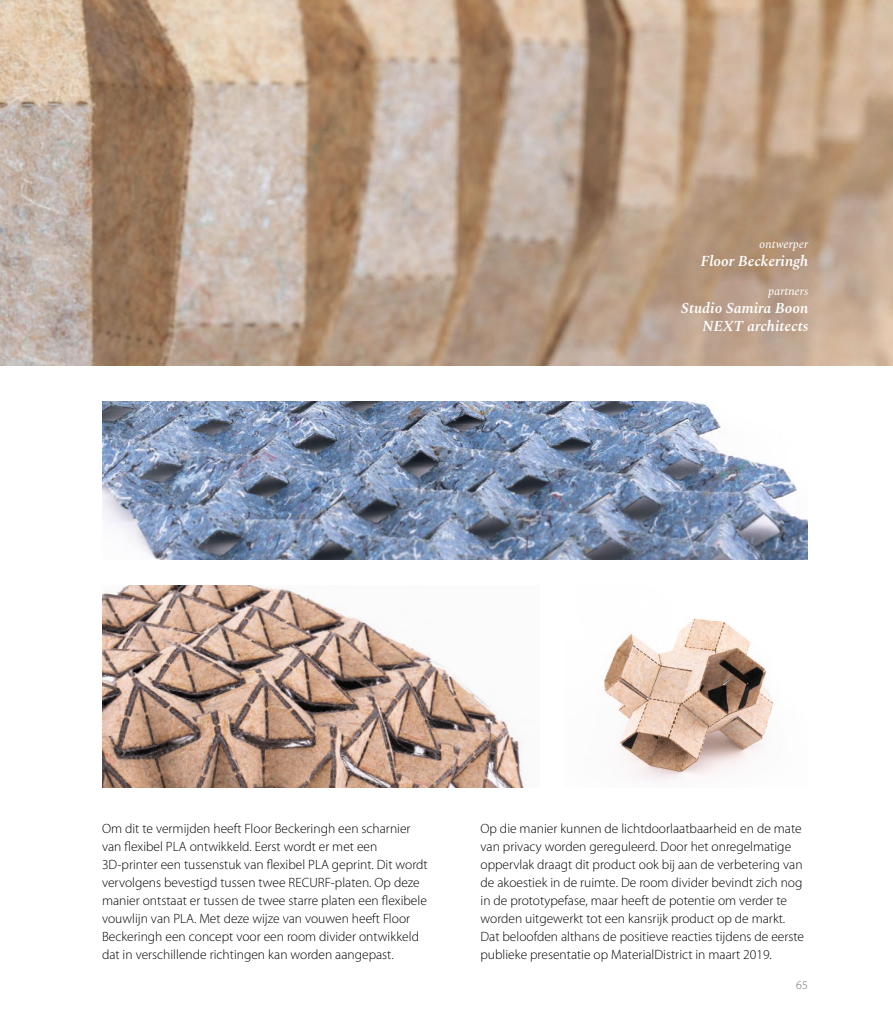
<style>
.page{position:relative;width:893px;height:1021px;background:#fff}
.page>*{position:absolute;margin:0;border:0;box-sizing:border-box;transform-origin:0 0}
.t1{font:italic 600 15px/18px "Spectral";color:#fff;text-align:right}
.t2{font:300 13.5px/18px "Myriad Pro";color:#000}
.t3{font:italic 12px "Spectral";color:#fff}
.t4{font:300 12px "Myriad Pro";color:#6d6e71}
</style>
<div class="page">
<img style="left:0;top:0;width:893px;height:366px">
<img style="left:102px;top:585px;width:423px;height:202px">
<img style="left:603px;top:618px;width:171px;height:163px">
<img style="left:102px;top:401px;width:706px;height:158px">
<p class="t3" style="left:759px;top:235px;width:51px">ontwerper</p>
<p class="t1" style="left:701px;top:250px;width:109px">Floor Beckeringh</p>
<p class="t3" style="left:768px;top:282px;width:42px">partners</p>
<p class="t1" style="left:681px;top:298px;width:129px">Studio Samira Boon<br>NEXT architects</p>
<p class="t2" style="left:102px;top:819px;width:327px">Om dit te vermijden heeft Floor Beckeringh een scharnier van flexibel PLA ontwikkeld. Eerst wordt er met een 3D-printer een tussenstuk van flexibel PLA geprint. Dit wordt vervolgens bevestigd tussen twee RECURF-platen. Op deze manier ontstaat er tussen de twee starre platen een flexibele vouwlijn van PLA. Met deze wijze van vouwen heeft Floor Beckeringh een concept voor een room divider ontwikkeld dat in verschillende richtingen kan worden aangepast.</p>
<p class="t2" style="left:480px;top:819px;width:325px">Op die manier kunnen de lichtdoorlaatbaarheid en de mate van privacy worden gereguleerd. Door het onregelmatige oppervlak draagt dit product ook bij aan de verbetering van de akoestiek in de ruimte. De room divider bevindt zich nog in de prototypefase, maar heeft de potentie om verder te worden uitgewerkt tot een kansrijk product op de markt.<br>Dat beloofden althans de positieve reacties tijdens de eerste publieke presentatie op MaterialDistrict in maart 2019.</p>
<p class="t4" style="left:796px;top:978px;width:13px">65</p>
</div>
